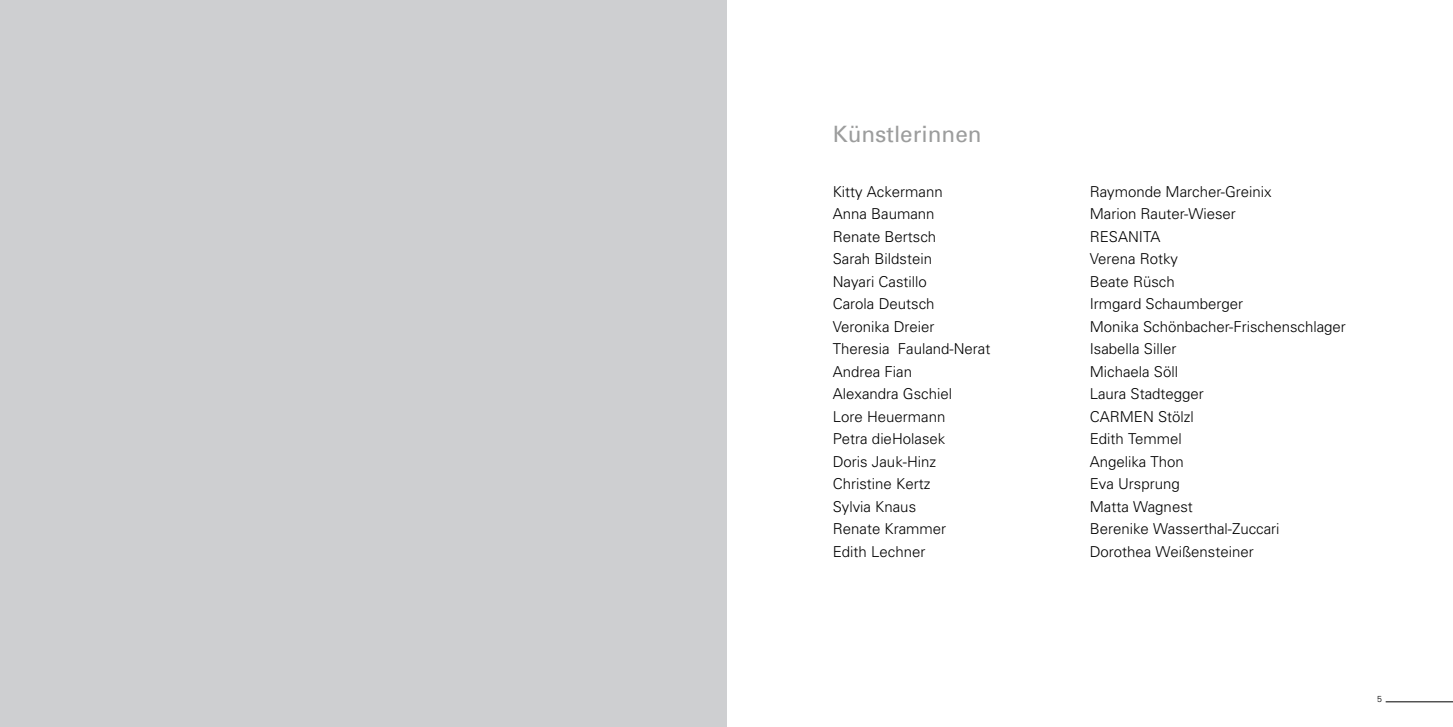
<style>
.page{position:relative;width:1453px;height:727px;background:#fff}
.page>*{position:absolute;margin:0;border:0;box-sizing:border-box;transform-origin:0 0}
.t1{font:22.5px "Univers";color:#9c9d9d}
.t2{font:300 15px/22.5px "Univers";color:#000}
.t3{font:300 8.75px "Univers";color:#000}
</style>
<div class="page">
<hr style="left:1385px;top:701px;width:68px;height:1px;background:#000">
<div style="left:0;top:0;width:726px;height:726px;background:#cecfd1"></div>
<h1 class="t1" style="left:833px;top:120px;width:150px">Künstlerinnen</h1>
<p class="t2" style="left:833px;top:179px;width:159px">Kitty Ackermann<br>Anna Baumann<br>Renate Bertsch<br>Sarah Bildstein<br>Nayari Castillo<br>Carola Deutsch<br>Veronika Dreier<br>Theresia Fauland-Nerat<br>Andrea Fian<br>Alexandra Gschiel<br>Lore Heuermann<br>Petra dieHolasek<br>Doris Jauk-Hinz<br>Christine Kertz<br>Sylvia Knaus<br>Renate Krammer<br>Edith Lechner</p>
<p class="t2" style="left:1090px;top:179px;width:183px">Raymonde Marcher-Greinix<br>Marion Rauter-Wieser<br>Resani</p>
<p class="t2" style="left:1090px;top:224px;width:258px;text-indent:53px">ta<br>Verena Rotky<br>Beate Rüsch<br>Irmgard Schaumberger<br>Monika Schönbacher-Frischenschlager<br>Isabella Siller<br>Michaela Söll<br>Laura Stadtegger<br>Carmen</p>
<p class="t2" style="left:1090px;top:404px;width:191px;text-indent:68px">Stölzl<br>Edith Temmel<br>Angelika Thon<br>Eva Ursprung<br>Matta Wagnest<br>Berenike Wasserthal-Zuccari<br>Dorothea Weißensteiner</p>
<p class="t3" style="left:1377px;top:693px;width:6px">5</p>
</div>
